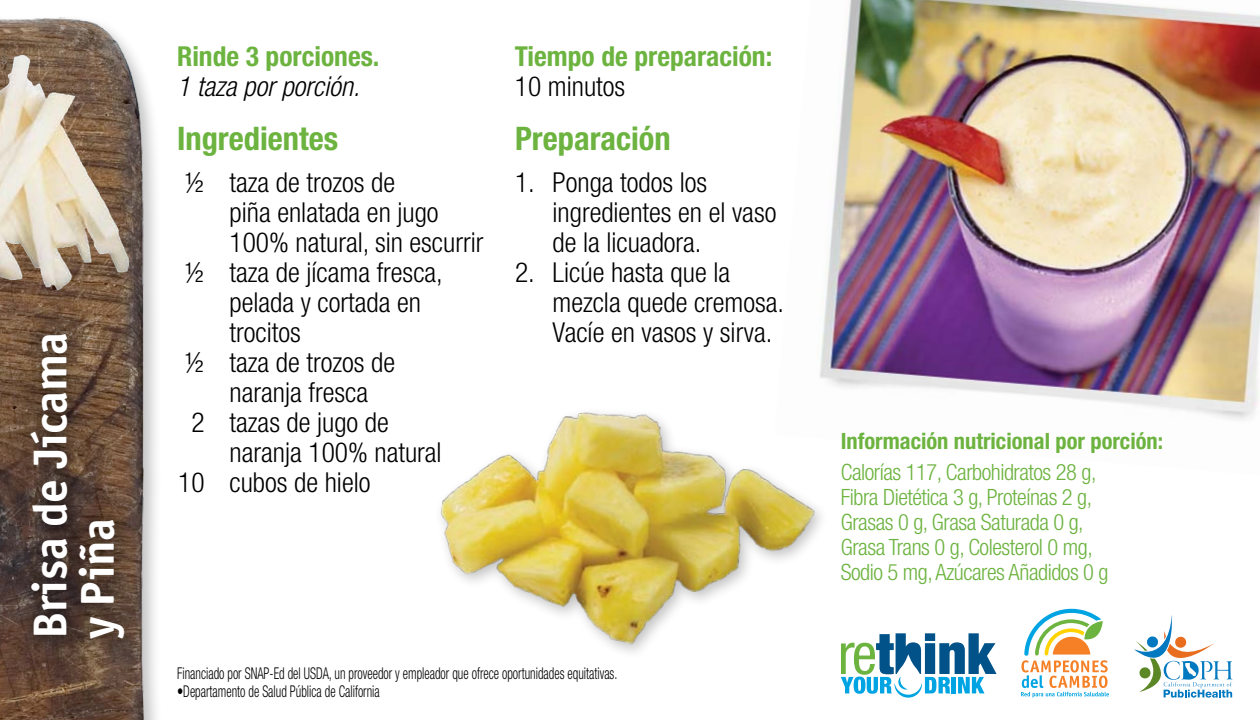
<style>
.page{position:relative;width:1260px;height:720px;background:#fff}
.page>*{position:absolute;margin:0;border:0;box-sizing:border-box;transform-origin:0 0}
.t1{font:47.5px/47.5px "Officina Sans Bold A";letter-spacing:-.01em;color:#fff}
.t2{font:700 condensed 32.5px "Helvetica Neue LT Std";color:#6cb33f}
.t3{font:300 condensed 27.5px/30px "Helvetica Neue LT Std";color:#000}
.t4{font:700 condensed 27.5px "Helvetica Neue LT Std";color:#6cb33f}
.t5{font:italic 300 condensed 27.5px "Helvetica Neue LT Std";color:#000}
.t6{font:300 condensed 22.5px/25px "Helvetica Neue LT Std";letter-spacing:-.02em;color:#6cb33f}
.t7{font:700 condensed 22.5px "Helvetica Neue LT Std";color:#6cb33f}
.t8{font:300 condensed 16.25px "Helvetica Neue LT Std";color:#000;scale:.77 1}
</style>
<div class="page">
<img style="left:819px;top:0;width:441px;height:420px">
<img style="left:0;top:17px;width:156px;height:703px">
<div style="left:13px;top:314px;width:131px;height:345px;background:#000;opacity:.85"></div>
<svg style="left:1134px;top:615px;width:98px;height:83px"></svg>
<svg style="left:841px;top:633px;width:156px;height:65px"></svg>
<svg style="left:1021px;top:609px;width:88px;height:89px"></svg>
<img style="left:440px;top:386px;width:386px;height:267px">
<img style="left:0;top:49px;width:135px;height:246px">
<h1 class="t1" style="left:26px;top:639px;width:309px;rotate:-90deg">Brisa de Jícama y Piña</h1>
<p class="t4" style="left:177px;top:39px;width:204px">Rinde 3 porciones.</p>
<p class="t5" style="left:177px;top:70px;width:184px">1 taza por porción.</p>
<p class="t2" style="left:177px;top:119px;width:163px">Ingredientes</p>
<p class="t3" style="left:185px;top:167px;width:212px">½ taza de trozos de</p>
<p class="t3" style="left:230px;top:197px;width:211px">piña enlatada en jugo</p>
<p class="t3" style="left:230px;top:227px;width:255px">100% natural, sin escurrir</p>
<p class="t3" style="left:185px;top:257px;width:260px">½ taza de jícama fresca,</p>
<p class="t3" style="left:230px;top:287px;width:193px">pelada y cortada en</p>
<p class="t3" style="left:230px;top:317px;width:73px">trocitos</p>
<p class="t3" style="left:185px;top:347px;width:212px">½ taza de trozos de</p>
<p class="t3" style="left:230px;top:377px;width:140px">naranja fresca</p>
<p class="t3" style="left:191px;top:407px;width:199px">2 tazas de jugo de</p>
<p class="t3" style="left:230px;top:437px;width:214px">naranja 100% natural</p>
<p class="t3" style="left:178px;top:467px;width:194px">10 cubos de hielo</p>
<p class="t4" style="left:515px;top:39px;width:259px">Tiempo de preparación:</p>
<p class="t3" style="left:515px;top:71px;width:112px">10 minutos</p>
<p class="t2" style="left:515px;top:119px;width:157px">Preparación</p>
<p class="t3" style="left:553px;top:167px;width:225px;text-indent:-37px">1. Ponga todos los ingredientes en el vaso de la licuadora.</p>
<p class="t3" style="left:553px;top:257px;width:233px;text-indent:-37px">2. Licúe hasta que la mezcla quede cremosa.<br>Vacíe en vasos y sirva.</p>
<p class="t8" style="left:177px;top:664px;width:573px">Financiado por SNAP-Ed del USDA, un proveedor y empleador que ofrece oportunidades equitativas.</p>
<p class="t8" style="left:177px;top:682px;width:265px">•Departamento de Salud Pública de California</p>
<p class="t7" style="left:841px;top:427px;width:324px">Información nutricional por porción:</p>
<p class="t6" style="left:841px;top:459px;width:269px">Calorías 117, Carbohidratos 28 g,<br>Fibra Dietética 3 g, Proteínas 2 g,<br>Grasas 0 g, Grasa Saturada 0 g,<br>Grasa Trans 0 g, Colesterol 0 mg,<br>Sodio 5 mg, Azúcares Añadidos 0 g</p>
</div>
